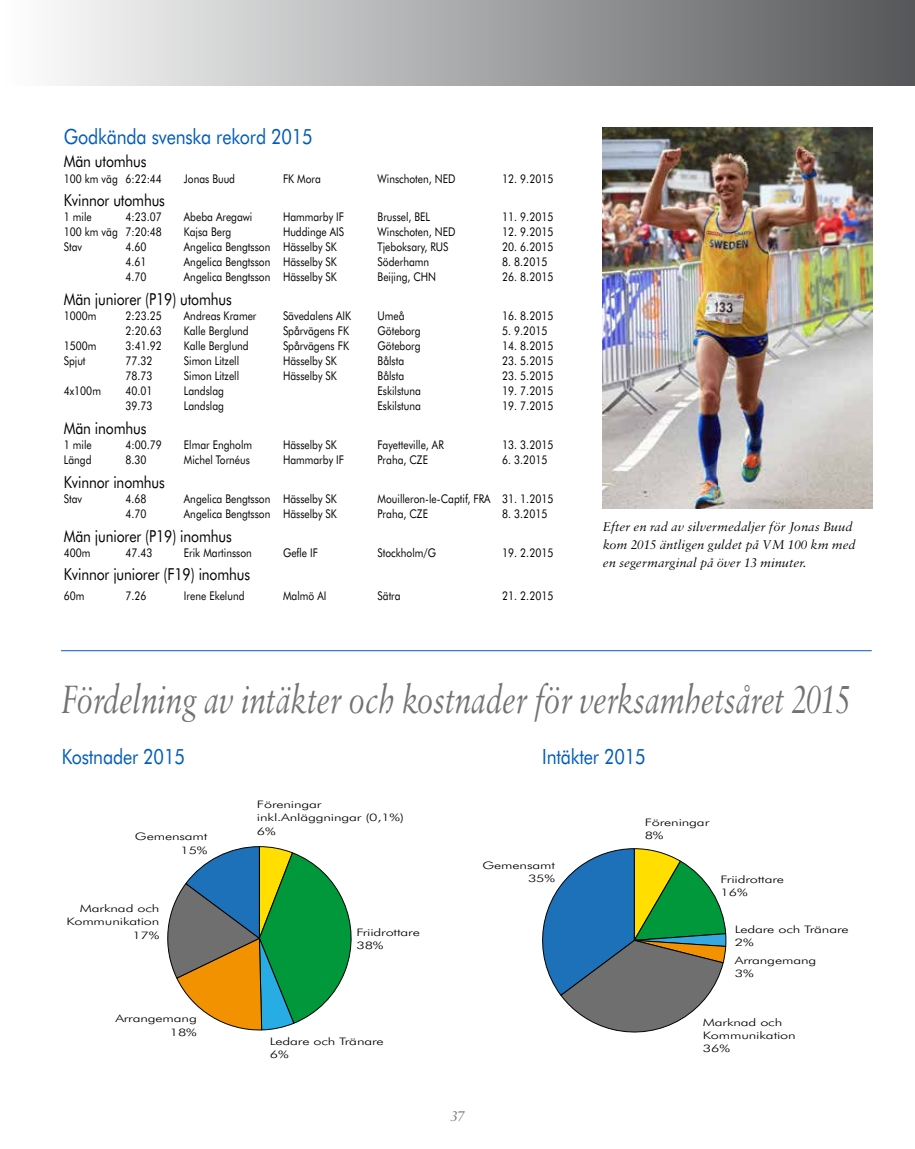
<style>
.page{position:relative;width:915px;height:1149px;background:#fff}
.page>*{position:absolute;margin:0;border:0;box-sizing:border-box;transform-origin:0 0}
.t1{font:italic 42px "Sabon MT Std";letter-spacing:-.01em;color:#717271;scale:.75 1}
.t2{font:21px "Futura BT";letter-spacing:-.01em;color:#005cb9;scale:.85 1}
.t3{font:16.5px "Futura BT";letter-spacing:-.01em;color:#000;scale:.85 1}
.t4{font:italic 15px "Sabon MT Std";color:#717271}
.t5{font:italic 13.5px/18px "Sabon MT Std";color:#000}
.t6{font:12px "Futura BT";color:#000;scale:.85 1}
.t7{font:300 10.35px/13.5px "Futura BT";letter-spacing:-.01em;color:#000;scale:1.4 1}
</style>
<div class="page">
<div style="left:0;top:0;width:914px;height:85px;background:linear-gradient(to right,#fff,#555759)"></div>
<hr style="left:61px;top:650px;width:810px;height:1px;background:#005cb9">
<img style="left:602px;top:128px;width:270px;height:380px">
<svg style="left:167px;top:846px;width:185px;height:184px"></svg>
<svg style="left:542px;top:848px;width:184px;height:185px"></svg>
<h2 class="t2" style="left:64px;top:123px;width:294px">Godkända svenska rekord 2015</h2>
<h3 class="t3" style="left:64px;top:151px;width:99px">Män utomhus</h3>
<p class="t6" style="left:64px;top:171px;width:117px">100 km väg 6:22:44</p>
<p class="t6" style="left:184px;top:171px;width:62px">Jonas Buud</p>
<p class="t6" style="left:283px;top:171px;width:46px">FK Mora</p>
<p class="t6" style="left:377px;top:171px;width:93px">Winschoten, NED</p>
<p class="t6" style="left:502px;top:171px;width:62px">12. 9.2015</p>
<h3 class="t3" style="left:64px;top:190px;width:120px">Kvinnor utomhus</h3>
<p class="t6" style="left:64px;top:210px;width:34px">1 mile</p>
<p class="t6" style="left:125px;top:210px;width:44px">4:23.07</p>
<p class="t6" style="left:184px;top:210px;width:82px">Abeba Aregawi</p>
<p class="t6" style="left:283px;top:210px;width:73px">Hammarby IF</p>
<p class="t6" style="left:377px;top:210px;width:63px">Brussel, BEL</p>
<p class="t6" style="left:502px;top:210px;width:62px">11. 9.2015</p>
<p class="t6" style="left:64px;top:225px;width:117px">100 km väg 7:20:48</p>
<p class="t6" style="left:184px;top:225px;width:57px">Kajsa Berg</p>
<p class="t6" style="left:283px;top:225px;width:73px">Huddinge AIS</p>
<p class="t6" style="left:377px;top:225px;width:93px">Winschoten, NED</p>
<p class="t6" style="left:502px;top:225px;width:62px">12. 9.2015</p>
<p class="t6" style="left:64px;top:240px;width:23px">Stav</p>
<p class="t6" style="left:125px;top:240px;width:26px">4.60</p>
<p class="t6" style="left:184px;top:240px;width:181px">Angelica Bengtsson Hässelby SK</p>
<p class="t6" style="left:377px;top:240px;width:85px">Tjeboksary, RUS</p>
<p class="t6" style="left:502px;top:240px;width:62px">20. 6.2015</p>
<p class="t6" style="left:125px;top:255px;width:26px">4.61</p>
<p class="t6" style="left:184px;top:255px;width:181px">Angelica Bengtsson Hässelby SK</p>
<p class="t6" style="left:377px;top:255px;width:62px">Söderhamn</p>
<p class="t6" style="left:502px;top:255px;width:55px">8. 8.2015</p>
<p class="t6" style="left:125px;top:270px;width:26px">4.70</p>
<p class="t6" style="left:184px;top:270px;width:181px">Angelica Bengtsson Hässelby SK</p>
<p class="t6" style="left:377px;top:270px;width:70px">Beijing, CHN</p>
<p class="t6" style="left:502px;top:270px;width:62px">26. 8.2015</p>
<h3 class="t3" style="left:64px;top:289px;width:199px">Män juniorer (P19) utomhus</h3>
<p class="t6" style="left:64px;top:308px;width:40px">1000m</p>
<p class="t6" style="left:125px;top:308px;width:44px">2:23.25</p>
<p class="t6" style="left:184px;top:308px;width:87px">Andreas Kramer</p>
<p class="t6" style="left:283px;top:308px;width:82px">Sävedalens AIK</p>
<p class="t6" style="left:377px;top:308px;width:33px">Umeå</p>
<p class="t6" style="left:502px;top:308px;width:62px">16. 8.2015</p>
<p class="t6" style="left:125px;top:323px;width:44px">2:20.63</p>
<p class="t6" style="left:184px;top:323px;width:78px">Kalle Berglund</p>
<p class="t6" style="left:283px;top:323px;width:79px">Spårvägens FK</p>
<p class="t6" style="left:377px;top:323px;width:52px">Göteborg</p>
<p class="t6" style="left:502px;top:323px;width:55px">5. 9.2015</p>
<p class="t6" style="left:64px;top:338px;width:40px">1500m</p>
<p class="t6" style="left:125px;top:338px;width:44px">3:41.92</p>
<p class="t6" style="left:184px;top:338px;width:78px">Kalle Berglund</p>
<p class="t6" style="left:283px;top:338px;width:79px">Spårvägens FK</p>
<p class="t6" style="left:377px;top:338px;width:52px">Göteborg</p>
<p class="t6" style="left:502px;top:338px;width:62px">14. 8.2015</p>
<p class="t6" style="left:64px;top:353px;width:27px">Spjut</p>
<p class="t6" style="left:125px;top:353px;width:33px">77.32</p>
<p class="t6" style="left:184px;top:353px;width:66px">Simon Litzell</p>
<p class="t6" style="left:283px;top:353px;width:65px">Hässelby SK</p>
<p class="t6" style="left:377px;top:353px;width:33px">Bålsta</p>
<p class="t6" style="left:502px;top:353px;width:62px">23. 5.2015</p>
<p class="t6" style="left:125px;top:368px;width:33px">78.73</p>
<p class="t6" style="left:184px;top:368px;width:66px">Simon Litzell</p>
<p class="t6" style="left:283px;top:368px;width:65px">Hässelby SK</p>
<p class="t6" style="left:377px;top:368px;width:33px">Bålsta</p>
<p class="t6" style="left:502px;top:368px;width:62px">23. 5.2015</p>
<p class="t6" style="left:64px;top:383px;width:45px">4x100m</p>
<p class="t6" style="left:125px;top:383px;width:33px">40.01</p>
<p class="t6" style="left:184px;top:383px;width:49px">Landslag</p>
<p class="t6" style="left:377px;top:383px;width:52px">Eskilstuna</p>
<p class="t6" style="left:502px;top:383px;width:62px">19. 7.2015</p>
<p class="t6" style="left:125px;top:398px;width:33px">39.73</p>
<p class="t6" style="left:184px;top:398px;width:49px">Landslag</p>
<p class="t6" style="left:377px;top:398px;width:52px">Eskilstuna</p>
<p class="t6" style="left:502px;top:398px;width:62px">19. 7.2015</p>
<h3 class="t3" style="left:64px;top:418px;width:99px">Män inomhus</h3>
<p class="t6" style="left:64px;top:437px;width:34px">1 mile</p>
<p class="t6" style="left:125px;top:437px;width:44px">4:00.79</p>
<p class="t6" style="left:184px;top:437px;width:82px">Elmar Engholm</p>
<p class="t6" style="left:283px;top:437px;width:65px">Hässelby SK</p>
<p class="t6" style="left:377px;top:437px;width:79px">Fayetteville, AR</p>
<p class="t6" style="left:502px;top:437px;width:62px">13. 3.2015</p>
<p class="t6" style="left:64px;top:452px;width:34px">Längd</p>
<p class="t6" style="left:125px;top:452px;width:26px">8.30</p>
<p class="t6" style="left:184px;top:452px;width:79px">Michel Tornéus</p>
<p class="t6" style="left:283px;top:452px;width:73px">Hammarby IF</p>
<p class="t6" style="left:377px;top:452px;width:61px">Praha, CZE</p>
<p class="t6" style="left:502px;top:452px;width:55px">6. 3.2015</p>
<h3 class="t3" style="left:64px;top:471px;width:120px">Kvinnor inomhus</h3>
<p class="t6" style="left:64px;top:491px;width:23px">Stav</p>
<p class="t6" style="left:125px;top:491px;width:26px">4.68</p>
<p class="t6" style="left:184px;top:491px;width:181px">Angelica Bengtsson Hässelby SK</p>
<p class="t6" style="left:377px;top:491px;width:208px">Mouilleron-le-Captif, FRA 31. 1.2015</p>
<p class="t6" style="left:125px;top:506px;width:26px">4.70</p>
<p class="t6" style="left:184px;top:506px;width:181px">Angelica Bengtsson Hässelby SK</p>
<p class="t6" style="left:377px;top:506px;width:61px">Praha, CZE</p>
<p class="t6" style="left:502px;top:506px;width:55px">8. 3.2015</p>
<h3 class="t3" style="left:64px;top:525px;width:199px">Män juniorer (P19) inomhus</h3>
<p class="t6" style="left:64px;top:545px;width:33px">400m</p>
<p class="t6" style="left:125px;top:545px;width:33px">47.43</p>
<p class="t6" style="left:184px;top:545px;width:81px">Erik Martinsson</p>
<p class="t6" style="left:283px;top:545px;width:43px">Gefle IF</p>
<p class="t6" style="left:377px;top:545px;width:70px">Stockholm/G</p>
<p class="t6" style="left:502px;top:545px;width:62px">19. 2.2015</p>
<h3 class="t3" style="left:64px;top:564px;width:221px">Kvinnor juniorer (F19) inomhus</h3>
<p class="t6" style="left:64px;top:588px;width:26px">60m</p>
<p class="t6" style="left:125px;top:588px;width:26px">7.26</p>
<p class="t6" style="left:184px;top:588px;width:73px">Irene Ekelund</p>
<p class="t6" style="left:283px;top:588px;width:52px">Malmö AI</p>
<p class="t6" style="left:377px;top:588px;width:29px">Sätra</p>
<p class="t6" style="left:502px;top:588px;width:62px">21. 2.2015</p>
<p class="t5" style="left:602px;top:517px;width:254px">Efter en rad av silvermedaljer för Jonas Buud kom 2015 äntligen guldet på VM 100 km med en segermarginal på över 13 minuter.</p>
<h1 class="t1" style="left:61px;top:674px;width:1054px">Fördelning av intäkter och kostnader för verksamhetsåret 2015</h1>
<h2 class="t2" style="left:62px;top:743px;width:146px">Kostnader 2015</h2>
<h2 class="t2" style="left:542px;top:743px;width:123px">Intäkter 2015</h2>
<p class="t7" style="left:135px;top:829px;width:53px;text-align:right">Gemensamt<br>15%</p>
<p class="t7" style="left:66px;top:901px;width:68px;text-align:right">Marknad och<br>Kommunikation<br>17%</p>
<p class="t7" style="left:115px;top:1011px;width:60px;text-align:right">Arrangemang<br>18%</p>
<p class="t7" style="left:257px;top:797px;width:106px">Föreningar inkl.Anläggningar (0,1%)<br>6%</p>
<p class="t7" style="left:356px;top:924px;width:47px">Friidrottare<br>38%</p>
<p class="t7" style="left:482px;top:858px;width:53px;text-align:right">Gemensamt<br>35%</p>
<p class="t7" style="left:270px;top:1034px;width:83px">Ledare och Tränare<br>6%</p>
<p class="t4" style="left:450px;top:1106px;width:16px">37</p>
<p class="t7" style="left:644px;top:815px;width:48px">Föreningar<br>8%</p>
<p class="t7" style="left:720px;top:872px;width:47px">Friidrottare<br>16%</p>
<p class="t7" style="left:734px;top:921px;width:83px">Ledare och Tränare<br>2%</p>
<p class="t7" style="left:734px;top:952px;width:60px">Arrangemang<br>3%</p>
<p class="t7" style="left:702px;top:1015px;width:68px;line-height:12.9px">Marknad och<br>Kommunikation<br>36%</p>
</div>
